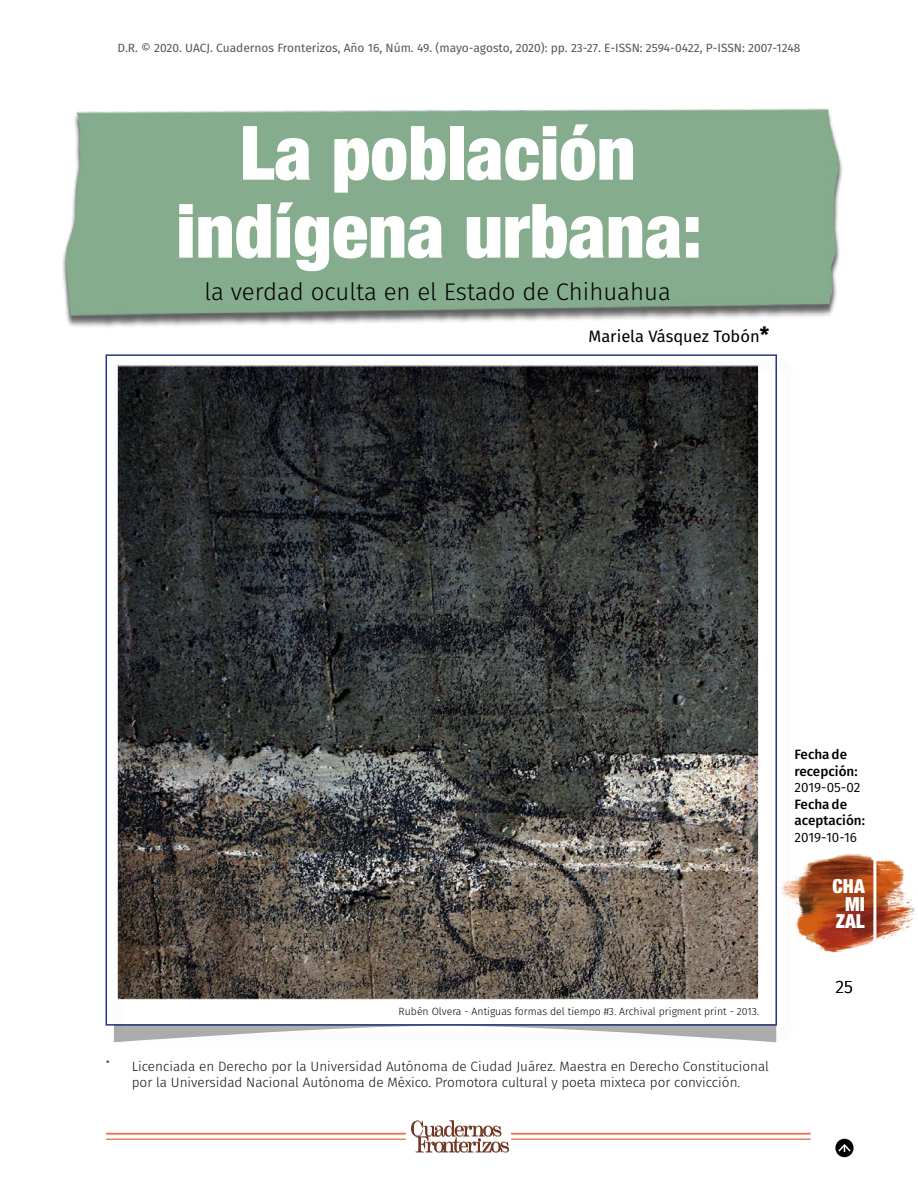
<style>
.page{position:relative;width:918px;height:1188px;background:#fff}
.page>*{position:absolute;margin:0;border:0;box-sizing:border-box;transform-origin:0 0}
.t1{font:900 condensed 75px/78px "Helvetica Neue";color:#fff;text-align:center}
.t2{font:300 24px "Fira Sans";color:#000}
.t3{font:900 condensed 19.2px/17.2px "Helvetica Neue";color:#fff;text-align:right}
.t4{font:300 18px "Fira Sans";color:#000}
.t5{font:16.5px "Fira Sans";color:#000}
.t6{font:300 13.5px/16.5px "Fira Sans";color:#111;text-align:center}
.t7{font:500 13.5px/16.5px "Fira Sans";color:#000}
.t8{font:13.5px "Fira Sans";color:#000}
.t9{font:12px "Fira Sans";color:#575756}
.t10{font:300 10.5px "Fira Sans";color:#000}
.s1{font-weight:700;font-size:21px}
</style>
<div class="page">
<img style="left:119px;top:367px;width:638px;height:631px">
<svg style="left:114px;top:1025px;width:662px;height:17px"></svg>
<img style="left:62px;top:108px;width:781px;height:219px">
<hr style="left:106px;top:1133px;width:300px;height:1px;background:#eb7051">
<hr style="left:511px;top:1133px;width:299px;height:1px;background:#eb7051">
<hr style="left:106px;top:1139px;width:300px;height:1px;background:#eb7051">
<hr style="left:511px;top:1139px;width:299px;height:1px;background:#eb7051">
<img style="left:775px;top:832px;width:141px;height:149px">
<hr style="left:875px;top:906px;width:43px;height:1px;background:#fff">
<svg style="left:411px;top:1120px;width:98px;height:33px"></svg>
<svg style="left:835px;top:1139px;width:19px;height:18px"></svg>
<svg style="left:837px;top:1143px;width:15px;height:10px"></svg>
<svg style="left:811px;top:855px;width:67px;height:102px;background:#b05f41"></svg>
<p class="t9" style="left:118px;top:39px;width:684px">D.R. © 2020. UACJ. Cuadernos Fronterizos, Año 16, Núm. 49. (mayo-agosto, 2020): pp. 23-27. E-ISSN: 2594-0422, P-ISSN: 2007-1248</p>
<h1 class="t1" style="left:176px;top:110px;width:527px">La población indígena urbana:</h1>
<h2 class="t2" style="left:205px;top:274px;width:468px">la verdad oculta en el Estado de Chihuahua</h2>
<p class="t5" style="left:588px;top:323px;width:182px">Mariela Vásquez Tobón<span class="s1">*</span></p>
<p class="t10" style="left:399px;top:1004px;width:362px">Rubén Olvera - Antiguas formas del tiempo #3. Archival prigment print - 2013.</p>
<p class="t6" style="left:106px;top:1058px;width:664px"><sup>*</sup> Licenciada en Derecho por la Universidad Autónoma de Ciudad Juárez. Maestra en Derecho Constitucional por la Universidad Nacional Autónoma de México. Promotora cultural y poeta mixteca por convicción.</p>
<p class="t7" style="left:794px;top:746px;width:65px">Fechade recepción:</p>
<p class="t8" style="left:794px;top:778px;width:68px">2019-05-02</p>
<p class="t7" style="left:794px;top:795px;width:72px">Fechade aceptación:</p>
<p class="t8" style="left:794px;top:828px;width:64px">2019-10-16</p>
<h3 class="t3" style="left:832px;top:868px;width:34px">DI<br>DAC<br>TI<br>KÓN</h3>
<h3 class="t3" style="left:833px;top:877px;width:34px">CHA<br>MI<br>ZAL</h3>
<h3 class="t4" style="left:836px;top:974px;width:19px">25</h3>
</div>
